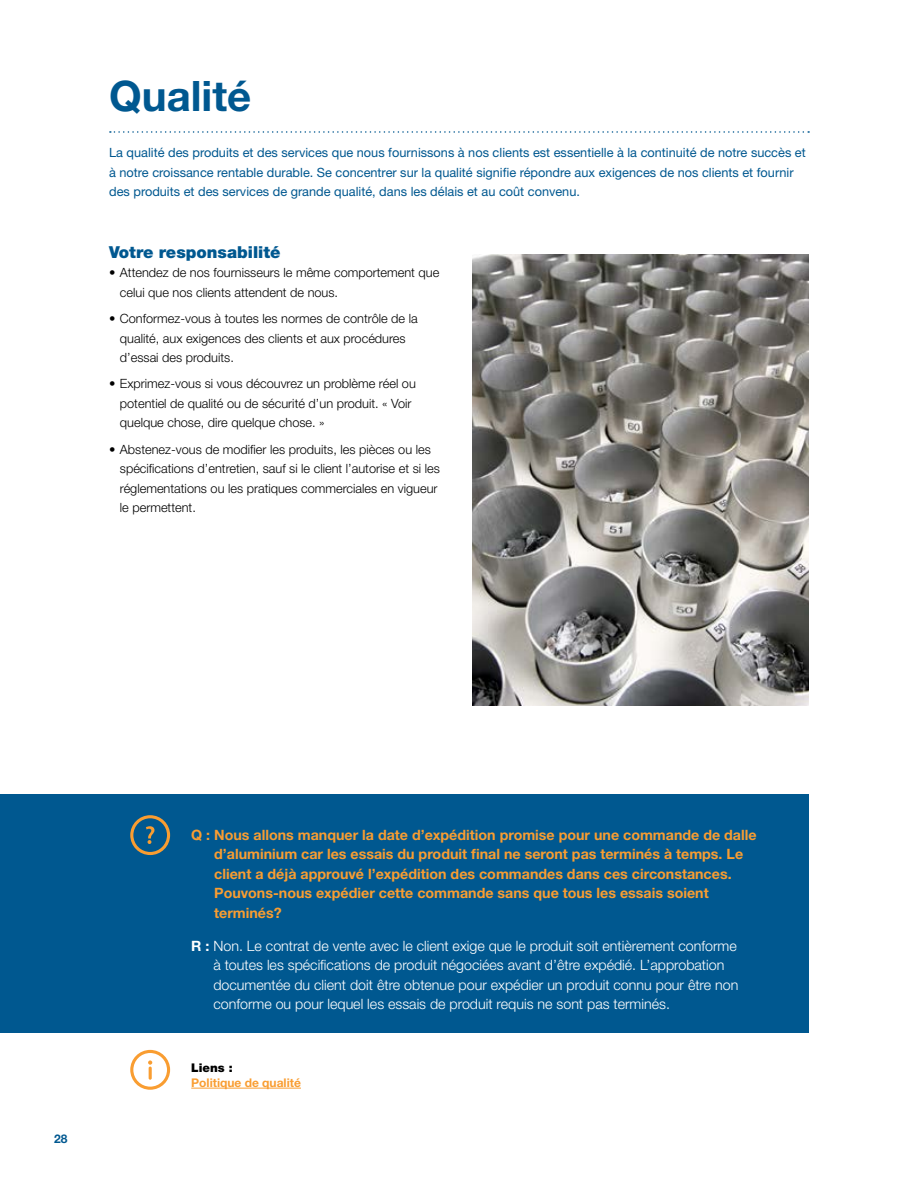
<style>
.page{position:relative;width:918px;height:1188px;background:#fff}
.page>*{position:absolute;margin:0;border:0;box-sizing:border-box;transform-origin:0 0}
.t1{font:700 42px "Helvetica Neue LT Std";color:#005890}
.t2{font:900 16.5px "Helvetica Neue LT Std";color:#005890}
.t3{font:300 14.25px/19.5px "Helvetica Neue LT Std";color:#fff}
.t4{font:700 14.25px/19.5px "Helvetica Neue LT Std";color:#f99d31}
.t5{font:300 12.75px/19.5px "Helvetica Neue LT Std";color:#000}
.t6{font:12.75px/19.5px "Helvetica Neue LT Std";color:#005890}
.t7{font:700 12px "Helvetica Neue LT Std";color:#f99d31}
.t8{font:900 12px "Helvetica Neue LT Std";color:#000}
.t9{font:700 12px "Helvetica Neue LT Std";color:#005890}
.s1{font-weight:700}
</style>
<div class="page">
<svg style="left:110px;top:131px;width:699px;height:2px"></svg>
<hr style="left:191px;top:1088px;width:110px;height:1px;background:#f99d31">
<svg style="left:130px;top:1050px;width:40px;height:40px"></svg>
<img style="left:472px;top:255px;width:337px;height:450px">
<div style="left:0;top:795px;width:809px;height:238px;background:#005890"></div>
<svg style="left:130px;top:815px;width:40px;height:40px"></svg>
<h1 class="t1" style="left:109px;top:70px;width:144px">Qualité</h1>
<p class="t6" style="left:109px;top:143px;width:698px">La qualité des produits et des services que nous fournissons à nos clients est essentielle à la continuité de notre succès et à notre croissance rentable durable. Se concentrer sur la qualité signifie répondre aux exigences de nos clients et fournir des produits et des services de grande qualité, dans les délais et au coût convenu.</p>
<p class="t2" style="left:109px;top:242px;width:173px">Votre responsabilité</p>
<p class="t5" style="left:120px;top:263px;width:321px;text-indent:-11px">• Attendez de nos fournisseurs le même comportement que celui que nos clients attendent de nous.</p>
<p class="t5" style="left:120px;top:309px;width:299px;text-indent:-11px">• Conformez-vous à toutes les normes de contrôle de la qualité, aux exigences des clients et aux procédures d’essai des produits.</p>
<p class="t5" style="left:120px;top:374px;width:297px;text-indent:-11px">• Exprimez-vous si vous découvrez un problème réel ou potentiel de qualité ou de sécurité d’un produit. « Voir quelque chose, dire quelque chose. »</p>
<p class="t5" style="left:120px;top:439px;width:321px;text-indent:-11px">• Abstenez-vous de modifier les produits, les pièces ou les spécifications d’entretien, sauf si le client l’autorise et si les réglementations ou les pratiques commerciales en vigueur le permettent.</p>
<p class="t9" style="left:54px;top:1131px;width:15px">28</p>
<p class="t4" style="left:214px;top:825px;width:544px;text-indent:-23px">Q : Nous allons manquer la date d’expédition promise pour une commande de dalle d’aluminium car les essais du produit final ne seront pas terminés à temps. Le client a déjà approuvé l’expédition des commandes dans ces circonstances.<br>Pouvons-nous expédier cette commande sans que tous les essais soient terminés?</p>
<p class="t3" style="left:213px;top:936px;width:527px;text-indent:-22px"><span class="s1">R :</span> Non. Le contrat de vente avec le client exige que le produit soit entièrement conforme à toutes les spécifications de produit négociées avant d’être expédié. L’approbation documentée du client doit être obtenue pour expédier un produit connu pour être non conforme ou pour lequel les essais de produit requis ne sont pas terminés.</p>
<p class="t8" style="left:191px;top:1060px;width:43px">Liens :</p>
<p class="t7" style="left:191px;top:1075px;width:111px">Politique de qualité</p>
</div>
